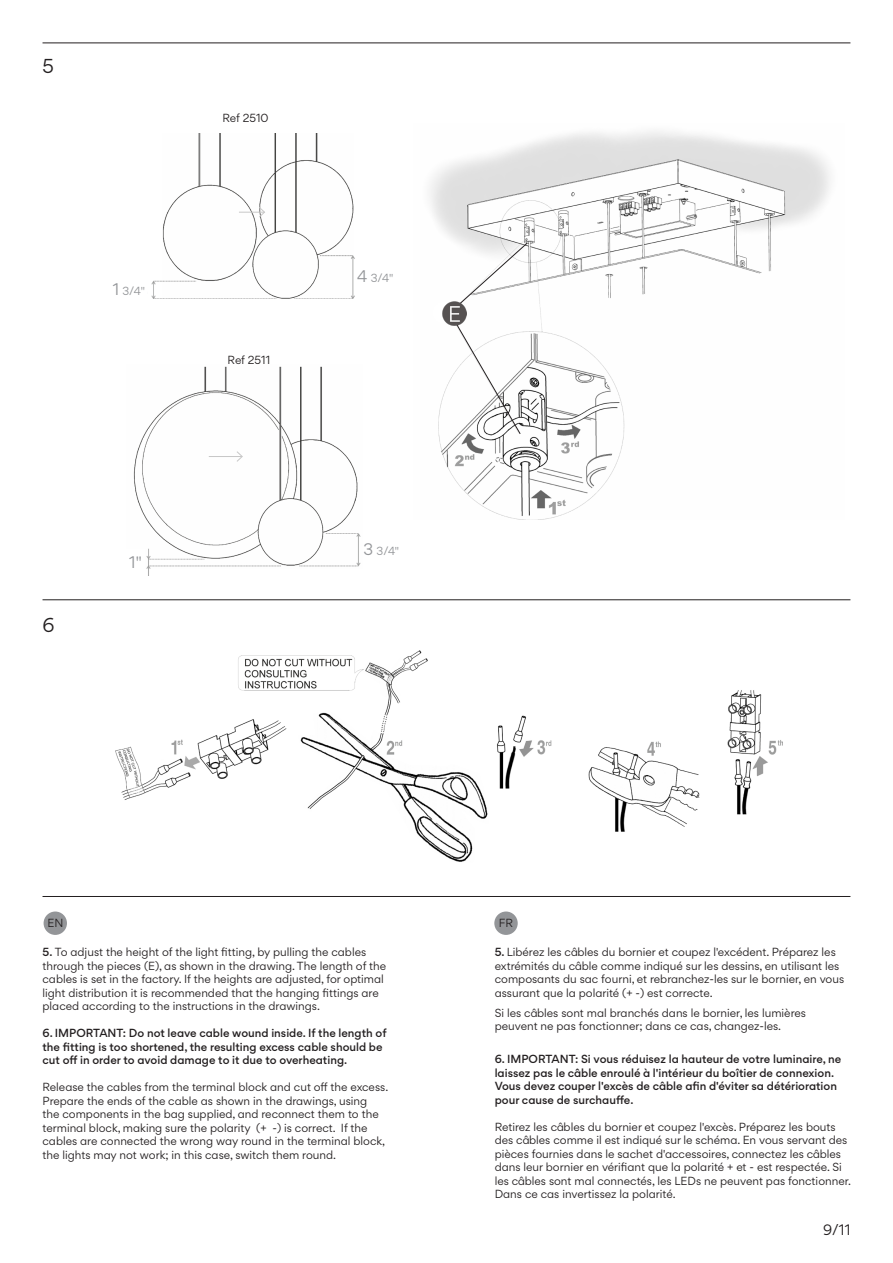
<style>
.page{position:relative;width:893px;height:1263px;background:#fff}
.page>*{position:absolute;margin:0;border:0;box-sizing:border-box;transform-origin:0 0}
.t1{font:18px "Gordita";color:#231f20}
.t2{font:15px "Gordita";color:#939598}
.t3{font:13.5px "Gordita";color:#231f20}
.t4{font:10.5px/13.5px "Gordita";color:#231f20}
.t5{font:500 10.5px/13.5px "Gordita";color:#231f20}
.t6{font:10.5px "Gordita";color:#939598}
.s1{font-size:15px}
.s2{font-weight:500}
</style>
<div class="page">
<img style="left:430px;top:131px;width:400px;height:388px">
<svg style="left:453px;top:319px;width:68px;height:116px"></svg>
<svg style="left:457px;top:242px;width:71px;height:64px"></svg>
<img style="left:151px;top:134px;width:204px;height:164px">
<svg style="left:239px;top:206px;width:27px;height:12px"></svg>
<div style="left:44px;top:911px;width:23px;height:24px;background:#939598;border-radius:50%"></div>
<div style="left:494px;top:911px;width:24px;height:24px;background:#939598;border-radius:50%"></div>
<hr style="left:43px;top:43px;width:807px;height:1px;background:#231f20">
<hr style="left:43px;top:599px;width:807px;height:1px;background:#231f20">
<hr style="left:43px;top:896px;width:807px;height:1px;background:#231f20">
<img style="left:442px;top:301px;width:25px;height:25px">
<img style="left:115px;top:650px;width:667px;height:212px">
<img style="left:133px;top:366px;width:228px;height:209px">
<hr style="left:209px;top:456px;width:33px;height:1px;background:#c8c8c8">
<svg style="left:236px;top:450px;width:7px;height:12px"></svg>
<div style="left:99px;top:549px;width:46px;height:25px;background:#fff"></div>
<p class="t1" style="left:43px;top:52px;width:13px">5</p>
<p class="t6" style="left:113px;top:284px;width:34px"><span class="s1">1</span> 3/4"</p>
<p class="t1" style="left:43px;top:611px;width:14px">6</p>
<p class="t2" style="left:129px;top:551px;width:14px">1"</p>
<p class="t4" style="left:222px;top:111px;width:48px">Ref 2510</p>
<p class="t4" style="left:228px;top:352px;width:44px">Ref 2511</p>
<p class="t6" style="left:357px;top:270px;width:38px"><span class="s1">4</span> 3/4"</p>
<p class="t6" style="left:364px;top:544px;width:37px"><span class="s1">3</span> 3/4"</p>
<p class="t4" style="left:48px;top:916px;width:17px">EN</p>
<p class="t4" style="left:499px;top:916px;width:16px">FR</p>
<p class="t4" style="left:43px;top:945px;width:345px"><span class="s2">5.</span> To adjust the height of the light fitting, by pulling the cables through the pieces (E), as shown in the drawing. The length of the cables is set in the factory. If the heights are adjusted, for optimal light distribution it is recommended that the hanging fittings are placed according to the instructions in the drawings.</p>
<p class="t5" style="left:43px;top:1026px;width:346px">6. IMPORTANT: Do not leave cable wound inside. If the length of the fitting is too shortened, the resulting excess cable should be cut off in order to avoid damage to it due to overheating.</p>
<p class="t4" style="left:43px;top:1080px;width:347px">Release the cables from the terminal block and cut off the excess.<br>Prepare the ends of the cable as shown in the drawings, using<br>the components in the bag supplied, and reconnect them to the terminal block, making sure the polarity (+ -) is correct. If the cables are connected the wrong way round in the terminal block, the lights may not work; in this case, switch them round.</p>
<p class="t4" style="left:495px;top:945px;width:351px"><span class="s2">5.</span> Libérez les câbles du bornier et coupez l'excédent. Préparez les extrémités du câble comme indiqué sur les dessins, en utilisant les composants du sac fourni, et rebranchez-les sur le bornier, en vous assurant que la polarité (+ -) est correcte.</p>
<p class="t4" style="left:495px;top:1005px;width:313px">Si les câbles sont mal branchés dans le bornier, les lumières peuvent ne pas fonctionner; dans ce cas, changez-les.</p>
<p class="t5" style="left:495px;top:1052px;width:348px">6. IMPORTANT: Si vous réduisez la hauteur de votre luminaire, ne laissez pas le câble enroulé à l'intérieur du boîtier de connexion.<br>Vous devez couper l'excès de câble afin d'éviter sa détérioration pour cause de surchauffe.</p>
<p class="t4" style="left:495px;top:1120px;width:358px">Retirez les câbles du bornier et coupez l'excès. Préparez les bouts des câbles comme il est indiqué sur le schéma. En vous servant des pièces fournies dans le sachet d'accessoires, connectez les câbles dans leur bornier en vérifiant que la polarité + et - est respectée. Si les câbles sont mal connectés, les LEDs ne peuvent pas fonctionner.<br>Dans ce cas invertissez la polarité.</p>
<p class="t3" style="left:823px;top:1220px;width:29px">9/11</p>
</div>
